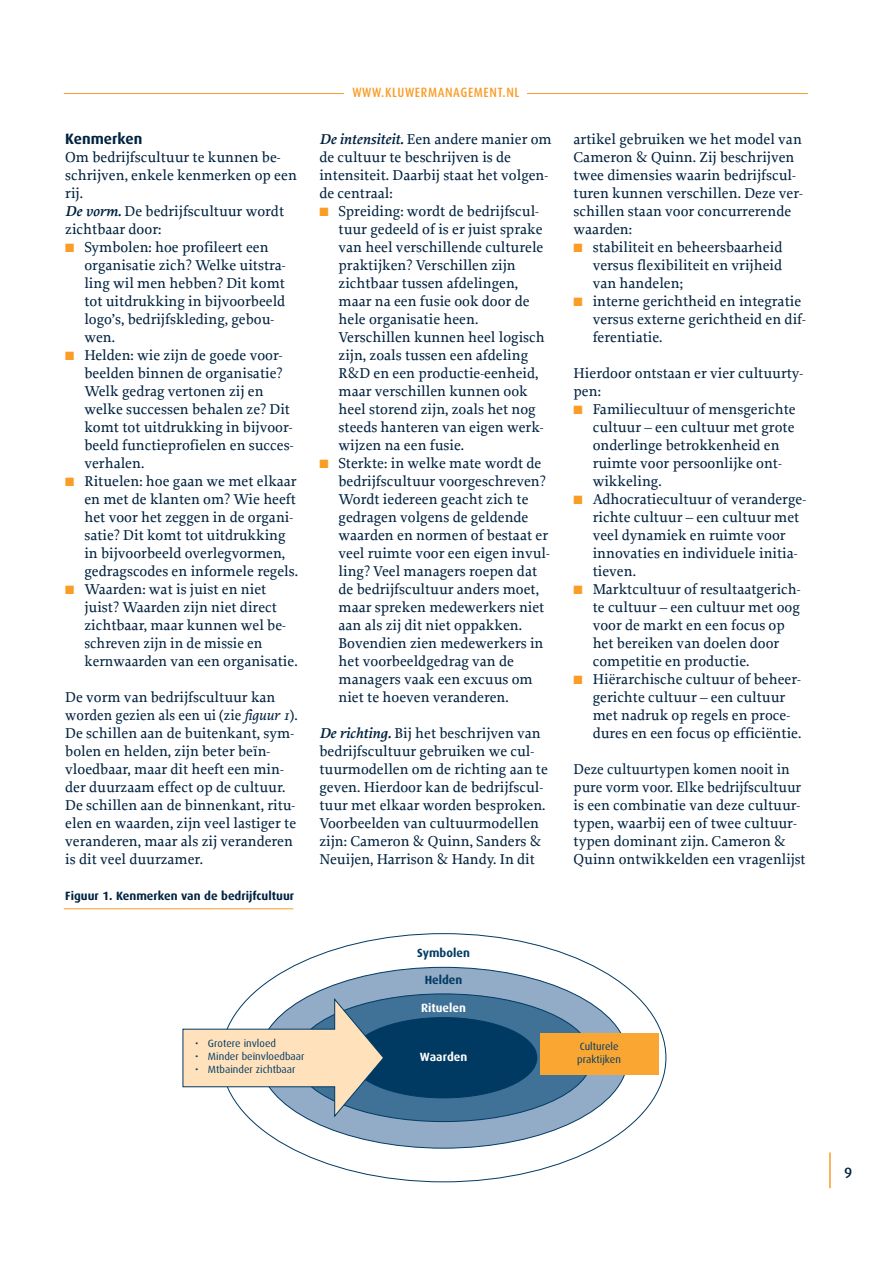
<style>
.page{position:relative;width:893px;height:1263px;background:#fff}
.page>*{position:absolute;margin:0;border:0;box-sizing:border-box;transform-origin:0 0}
.t1{font:500 15px/18px "Proforma";color:#002240}
.t2{font:700 15px "Dax";color:#002240}
.t3{font:500 15px "Dax";color:#002240}
.t4{font:500 13.5px "Dax Condensed";letter-spacing:.045em;color:#f99d27}
.t5{font:700 12px "Dax";color:#002240}
.t6{font:700 11.85px "Dax";color:#fff}
.t7{font:700 11.85px "Dax";color:#003a63}
.t8{font:10.5px/12.6px "Dax";color:#003a63}
.s1{font-weight:600;font-style:italic}
.s2{color:#f99d27}
.s3{font-style:italic}
</style>
<div class="page">
<hr style="left:490px;top:93px;width:318px;height:1px;background:#f99d27">
<hr style="left:64px;top:93px;width:296px;height:1px;background:#f99d27">
<div style="left:344px;top:85px;width:183px;height:17px;background:#fff"></div>
<hr style="left:829px;top:1152px;width:2px;height:36px;background:#f99d27">
<div style="left:259px;top:967px;width:369px;height:181px;background:#92abc6;border-radius:50%"></div>
<div style="left:295px;top:994px;width:297px;height:127px;background:#407298;border-radius:50%"></div>
<div style="left:350px;top:1017px;width:187px;height:81px;background:#003a63;border-radius:50%"></div>
<div style="left:540px;top:1033px;width:118px;height:41px;background:#faa633"></div>
<svg style="left:182px;top:997px;width:202px;height:121px"></svg>
<hr style="left:64px;top:908px;width:229px;height:1px;background:#f99d27">
<p class="t2" style="left:65px;top:132px;width:79px">Kenmerken</p>
<p class="t1" style="left:65px;top:150px;width:233px">Om bedrijfscultuur te kunnen be - schrijven, enkele kenmerken op een rij.<br><span class="s1">De vorm.</span> De bedrijfscultuur wordt zichtbaar door:</p>
<p class="t1" style="left:84px;top:240px;width:203px;text-indent:-19px"><span class="s2">■</span> Symbolen: hoe profileert een organisatie zich? Welke uitstra&shy;ling wil men hebben? Dit komt tot uitdrukking in bijvoorbeeld logo’s, bedrijfskleding, gebou&shy;wen.</p>
<p class="t1" style="left:84px;top:348px;width:211px;text-indent:-19px"><span class="s2">■</span> Helden: wie zijn de goede voor&shy;beelden binnen de organisatie?<br>Welk gedrag vertonen zij en welke successen behalen ze? Dit komt tot uitdrukking in bijvoor&shy;beeld functieprofielen en succes&shy;verhalen.</p>
<p class="t1" style="left:84px;top:474px;width:215px;text-indent:-19px"><span class="s2">■</span> Rituelen: hoe gaan we met elkaar en met de klanten om? Wie heeft het voor het zeggen in de organi&shy;satie? Dit komt tot uitdrukking in bijvoorbeeld overlegvormen, gedragscodes en informele regels.</p>
<p class="t1" style="left:84px;top:582px;width:215px;text-indent:-19px"><span class="s2">■</span> Waarden: wat is juist en niet juist? Waarden zijn niet direct zichtbaar, maar kunnen wel be - schreven zijn in de missie en kernwaarden van een organisatie.</p>
<p class="t1" style="left:65px;top:690px;width:234px">De vorm van bedrijfscultuur kan worden gezien als een ui (zie <span class="s3">figuur 1</span>).<br>De schillen aan de buitenkant, sym&shy;bolen en helden, zijn beter beïn&shy;vloedbaar, maar dit heeft een min&shy;der duurzaam effect op de cultuur.<br>De schillen aan de binnenkant, ritu&shy;elen en waarden, zijn veel lastiger te veranderen, maar als zij veranderen is dit veel duurzamer.</p>
<p class="t5" style="left:65px;top:891px;width:230px">Figuur 1. Kenmerken van de bedrijfcultuur</p>
<p class="t4" style="left:352px;top:87px;width:168px">WWW.KLUWERMANAGEMENT.NL</p>
<p class="t1" style="left:319px;top:132px;width:234px"><span class="s1">De intensiteit.</span> Een andere manier om de cultuur te beschrijven is de intensiteit. Daarbij staat het volgen&shy;de centraal:</p>
<p class="t1" style="left:339px;top:204px;width:208px;text-indent:-19px"><span class="s2">■</span> Spreiding: wordt de bedrijfscul&shy;tuur gedeeld of is er juist sprake van heel verschillende culturele praktijken? Verschillen zijn zichtbaar tussen afdelingen, maar na een fusie ook door de hele organisatie heen.<br>Verschillen kunnen heel logisch zijn, zoals tussen een afdeling<br>R&amp;D en een productie-eenheid, maar verschillen kunnen ook heel storend zijn, zoals het nog steeds hanteren van eigen werk&shy;wijzen na een fusie.</p>
<p class="t1" style="left:339px;top:456px;width:213px;text-indent:-19px"><span class="s2">■</span> Sterkte: in welke mate wordt de bedrijfscultuur voorgeschreven?<br>Wordt iedereen geacht zich te gedragen volgens de geldende waarden en normen of bestaat er veel ruimte voor een eigen invul&shy;ling? Veel managers roepen dat de bedrijfscultuur anders moet, maar spreken medewerkers niet aan als zij dit niet oppakken.<br>Bovendien zien medewerkers in het voorbeeldgedrag van de managers vaak een excuus om niet te hoeven veranderen.</p>
<p class="t1" style="left:319px;top:726px;width:230px"><span class="s1">De richting.</span> Bij het beschrijven van bedrijfscultuur gebruiken we cul&shy;tuurmodellen om de richting aan te geven. Hierdoor kan de bedrijfscul&shy;tuur met elkaar worden besproken.<br>Voorbeelden van cultuurmodellen zijn: Cameron &amp; Quinn, Sanders &amp; Neuijen, Harrison &amp; Handy. In dit</p>
<p class="t8" style="left:195px;top:1038px;width:83px">• Grotere invloed</p>
<p class="t8" style="left:195px;top:1051px;width:111px">• Minder beïnvloedbaar</p>
<p class="t8" style="left:195px;top:1063px;width:102px">• Mtbainder zichtbaar</p>
<p class="t7" style="left:417px;top:947px;width:54px">Symbolen</p>
<p class="t7" style="left:425px;top:975px;width:39px">Helden</p>
<p class="t6" style="left:421px;top:1002px;width:46px">Rituelen</p>
<p class="t6" style="left:420px;top:1051px;width:49px">Waarden</p>
<p class="t1" style="left:574px;top:132px;width:231px">artikel gebruiken we het model van<br>Cameron &amp; Quinn. Zij beschrijven twee dimensies waarin bedrijfscul&shy;turen kunnen verschillen. Deze ver&shy;schillen staan voor concurrerende waarden:</p>
<p class="t1" style="left:593px;top:240px;width:191px;text-align:justify;text-indent:-19px"><span class="s2">■</span> stabiliteit en beheersbaarheid versus flexibiliteit en vrijheid van handelen;</p>
<p class="t1" style="left:593px;top:294px;width:215px;text-indent:-19px"><span class="s2">■</span> interne gerichtheid en integratie versus externe gerichtheid en dif&shy;ferentiatie.</p>
<p class="t1" style="left:574px;top:366px;width:231px">Hierdoor ontstaan er vier cultuurty&shy;pen:</p>
<p class="t1" style="left:593px;top:402px;width:204px;text-indent:-19px"><span class="s2">■</span> Familiecultuur of mensgerichte cultuur – een cultuur met grote onderlinge betrokkenheid en ruimte voor persoonlijke ont&shy;wikkeling.</p>
<p class="t1" style="left:593px;top:492px;width:215px;text-indent:-19px"><span class="s2">■</span> Adhocratiecultuur of veranderge&shy;richte cultuur – een cultuur met veel dynamiek en ruimte voor innovaties en individuele initia&shy;tieven.</p>
<p class="t1" style="left:593px;top:582px;width:209px;text-indent:-19px"><span class="s2">■</span> Marktcultuur of resultaatgerich&shy;te cultuur – een cultuur met oog voor de markt en een focus op het bereiken van doelen door competitie en productie.</p>
<p class="t1" style="left:593px;top:672px;width:210px;text-indent:-19px"><span class="s2">■</span> Hiërarchische cultuur of beheer&shy;gerichte cultuur – een cultuur met nadruk op regels en proce&shy;dures en een focus op efficiëntie.</p>
<p class="t1" style="left:574px;top:762px;width:233px">Deze cultuurtypen komen nooit in pure vorm voor. Elke bedrijfscultuur is een combinatie van deze cultuur&shy;typen, waarbij een of twee cultuur&shy;typen dominant zijn. Cameron &amp; Quinn ontwikkelden een vragenlijst</p>
<p class="t8" style="left:577px;top:1041px;width:45px">Culturele praktijken</p>
<p class="t3" style="left:844px;top:1166px;width:10px">9</p>
</div>
